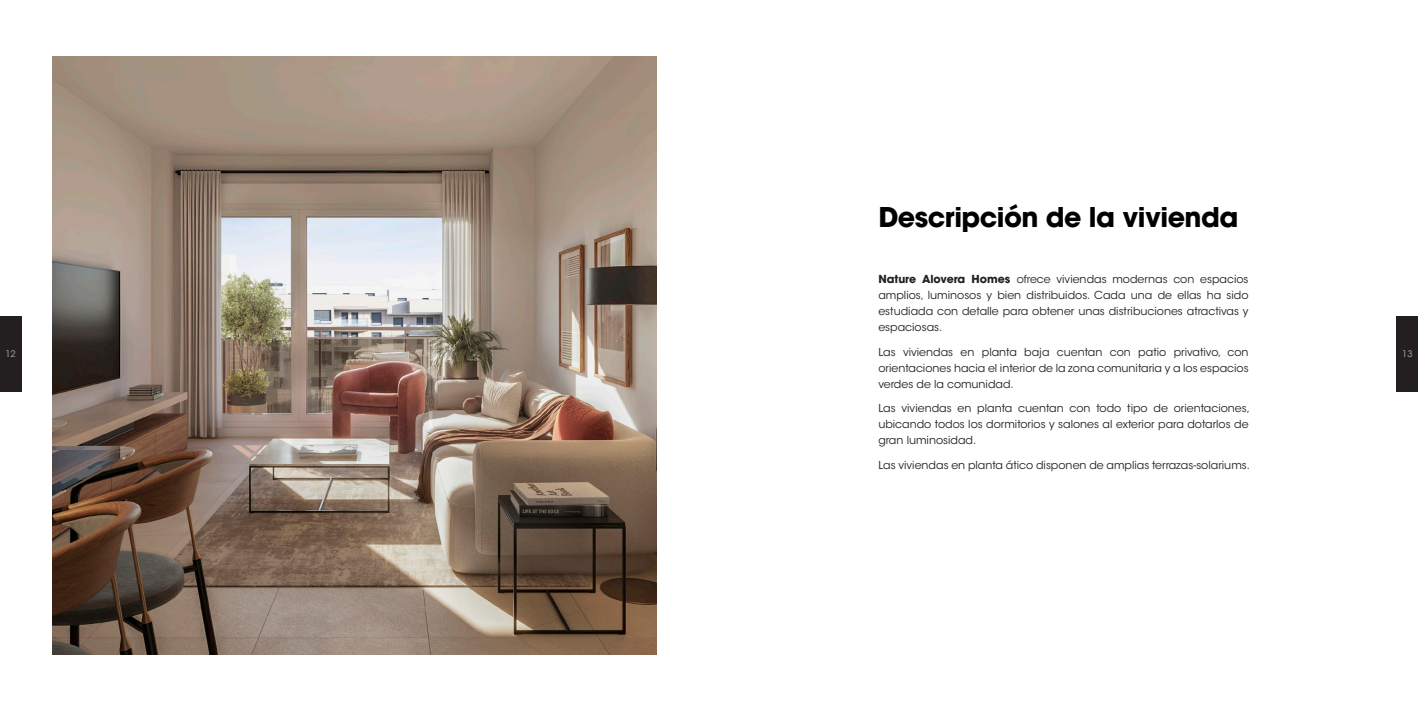
<style>
.page{position:relative;width:1418px;height:709px;background:#fff}
.page>*{position:absolute;margin:0;border:0;box-sizing:border-box;transform-origin:0 0}
.t1{font:700 27px "ITC Avant Garde Std";letter-spacing:-.02em;color:#000}
.t2{font:11px/16px "ITC Avant Garde Std";color:#231f20;text-align:justify}
.t3{font:9px "ITC Avant Garde Std";color:#a8a9ad}
.s1{font-weight:700}
</style>
<div class="page">
<div style="left:0;top:317px;width:21px;height:75px;background:#231f20"></div>
<div style="left:1396px;top:317px;width:21px;height:75px;background:#231f20"></div>
<img style="left:53px;top:57px;width:603px;height:597px">
<h1 class="t1" style="left:878px;top:199px;width:361px">Descripción de la vivienda</h1>
<p class="t2" style="left:878px;top:271px;width:372px"><span class="s1">Nature Alovera Homes</span> ofrece viviendas modernas con espacios amplios, luminosos y bien distribuidos. Cada una de ellas ha sido estudiada con detalle para obtener unas distribuciones atractivas y espaciosas.</p>
<p class="t2" style="left:878px;top:344px;width:372px">Las viviendas en planta baja cuentan con patio privativo, con orientaciones hacia el interior de la zona comunitaria y a los espacios verdes de la comunidad.</p>
<p class="t2" style="left:878px;top:400px;width:373px">Las viviendas en planta cuentan con todo tipo de orientaciones, ubicando todos los dormitorios y salones al exterior para dotarlos de gran luminosidad.</p>
<p class="t2" style="left:878px;top:457px;width:373px">Las viviendas en planta ático disponen de amplias terrazas-solariums.</p>
<p class="t3" style="left:5px;top:348px;width:12px">12</p>
<p class="t3" style="left:1402px;top:348px;width:12px">13</p>
</div>
